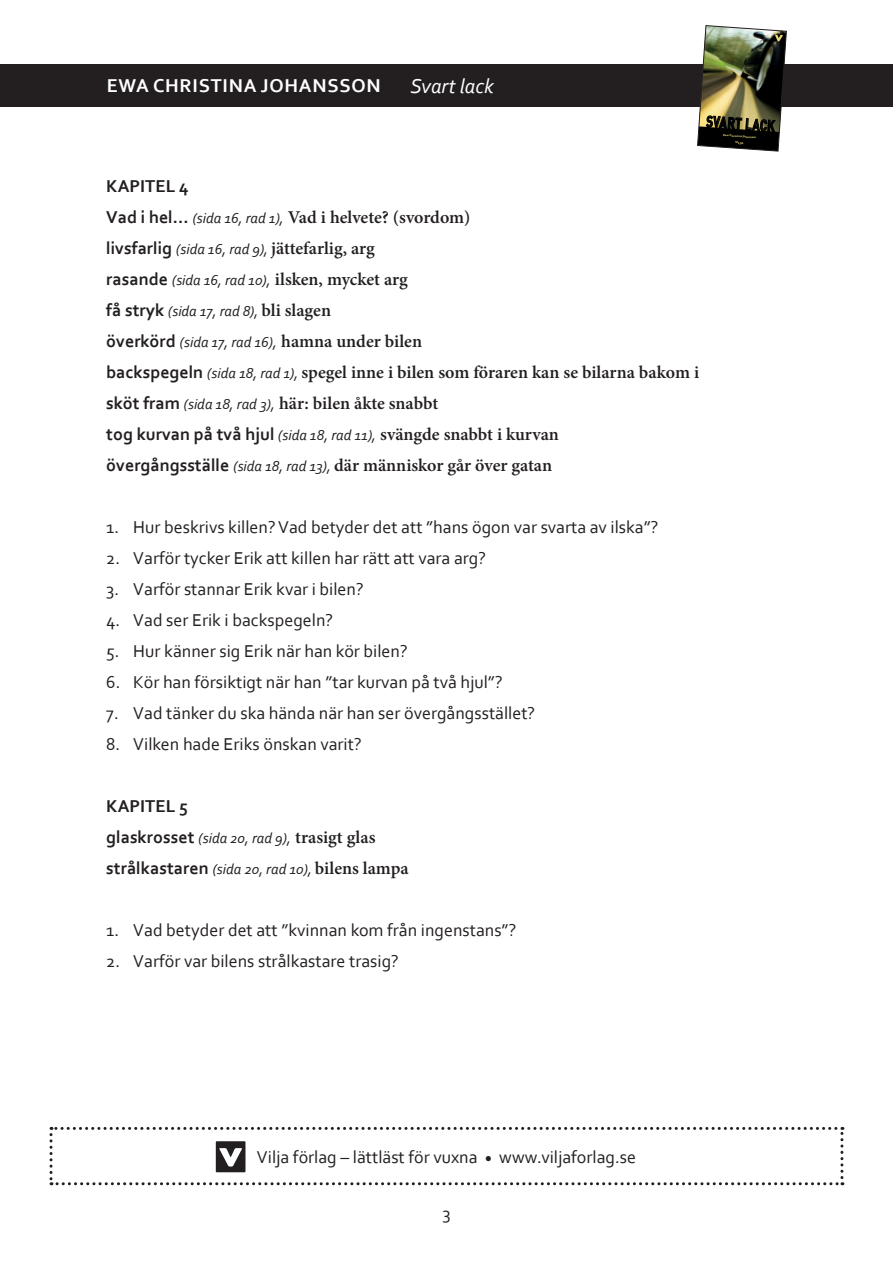
<style>
.page{position:relative;width:893px;height:1263px;background:#fff}
.page>*{position:absolute;margin:0;border:0;box-sizing:border-box;transform-origin:0 0}
.t1{font:italic 21px "Corbel";color:#fff}
.t2{font:700 19.5px "Corbel";letter-spacing:.04em;color:#fff}
.t3{font:18px "Corbel";color:#231f20}
.t4{font:600 18px/31px "Minion Pro";letter-spacing:-.005em;color:#231f20}
.t5{font:700 18px "Corbel";color:#231f20}
.t6{font:700 15.6px "DIN Pro";color:#000;scale:.73 1}
.t7{font:italic 15px/31px "Corbel";color:#231f20}
.t8{font:700 2.85px "Gill Sans";color:#e7d679}
.t9{font:700 2.85px "M Gill Sans";color:#e7d679}
.s1{font-family:"Corbel";font-weight:700}
.s2{font-family:"Corbel";font-weight:400;font-style:italic;font-size:15px}
.s3{font-weight:700;font-style:normal;font-size:18px}
.s4{font-family:"Minion Pro";font-weight:600;font-style:normal;font-size:18px}
</style>
<div class="page">
<svg style="left:50px;top:1127px;width:793px;height:58px"></svg>
<div style="left:0;top:64px;width:893px;height:42px;background:#231f20"></div>
<img style="left:697px;top:25px;width:90px;height:126px">
<p class="t2" style="left:107px;top:74px;width:276px">EWA CHRISTINA JOHANSSON</p>
<p class="t1" style="left:410px;top:73px;width:85px">Svart lack</p>
<p class="t6" style="left:707px;top:111px;width:95px;rotate:4deg">SVART LACK</p>
<p class="t8" style="left:723px;top:133px;width:35px;rotate:4deg">Ewa Christina Johansson</p>
<p class="t9" style="left:735px;top:141px;width:10px;rotate:4deg">VILJA</p>
<p class="t5" style="left:106px;top:175px;width:84px">KAPITEL 4</p>
<p class="t4" style="left:106px;top:202px;width:366px"><span class="s1">Vad i hel…</span> <span class="s2">(sida 16, rad 1),</span> Vad i helvete? (svordom) <span class="s1">livsfarlig</span> <span class="s2">(sida 16, rad 9),</span> jättefarlig, arg<br><span class="s1">rasande</span> <span class="s2">(sida 16, rad 10),</span> ilsken, mycket arg</p>
<p class="t7" style="left:106px;top:295px;width:317px"><span class="s3">få stryk</span> (sida 17, rad 8), <span class="s4">bli slagen<br></span><span class="s3">överkörd</span> (sida 17, rad 16), <span class="s4">hamna under bilen</span></p>
<p class="t4" style="left:106px;top:357px;width:594px"><span class="s1">backspegeln</span> <span class="s2">(sida 18, rad 1),</span> spegel inne i bilen som föraren kan se bilarna bakom i <span class="s1">sköt fram</span> <span class="s2">(sida 18, rad 3),</span> här: bilen åkte snabbt<br><span class="s1">tog kurvan på två hjul</span> <span class="s2">(sida 18, rad 11),</span> svängde snabbt i kurvan<br><span class="s1">övergångsställe</span> <span class="s2">(sida 18, rad 13),</span> där människor går över gatan</p>
<p class="t3" style="left:106px;top:516px;width:554px">1. Hur beskrivs killen? Vad betyder det att ”hans ögon var svarta av ilska”?</p>
<p class="t3" style="left:106px;top:547px;width:381px">2. Varför tycker Erik att killen har rätt att vara arg?</p>
<p class="t3" style="left:106px;top:578px;width:259px">3. Varför stannar Erik kvar i bilen?</p>
<p class="t3" style="left:106px;top:609px;width:228px">4. Vad ser Erik i backspegeln?</p>
<p class="t3" style="left:106px;top:640px;width:303px">5. Hur känner sig Erik när han kör bilen?</p>
<p class="t3" style="left:106px;top:671px;width:398px">6. Kör han försiktigt när han ”tar kurvan på två hjul”?</p>
<p class="t3" style="left:106px;top:702px;width:430px">7. Vad tänker du ska hända när han ser övergångsstället?</p>
<p class="t3" style="left:106px;top:733px;width:257px">8. Vilken hade Eriks önskan varit?</p>
<p class="t5" style="left:106px;top:795px;width:83px">KAPITEL 5</p>
<p class="t7" style="left:106px;top:822px;width:304px"><span class="s3">glaskrosset</span> (sida 20, rad 9), <span class="s4">trasigt glas </span><span class="s3">strålkastaren</span> (sida 20, rad 10), <span class="s4">bilens lampa</span></p>
<p class="t3" style="left:106px;top:919px;width:412px">1. Vad betyder det att ”kvinnan kom från ingenstans”?</p>
<p class="t3" style="left:106px;top:950px;width:294px">2. Varför var bilens strålkastare trasig?</p>
<p class="t3" style="left:257px;top:1146px;width:381px">Vilja förlag – lättläst för vuxna <sub>•</sub> www.viljaforlag.se</p>
<p class="t3" style="left:442px;top:1202px;width:10px">3</p>
</div>
